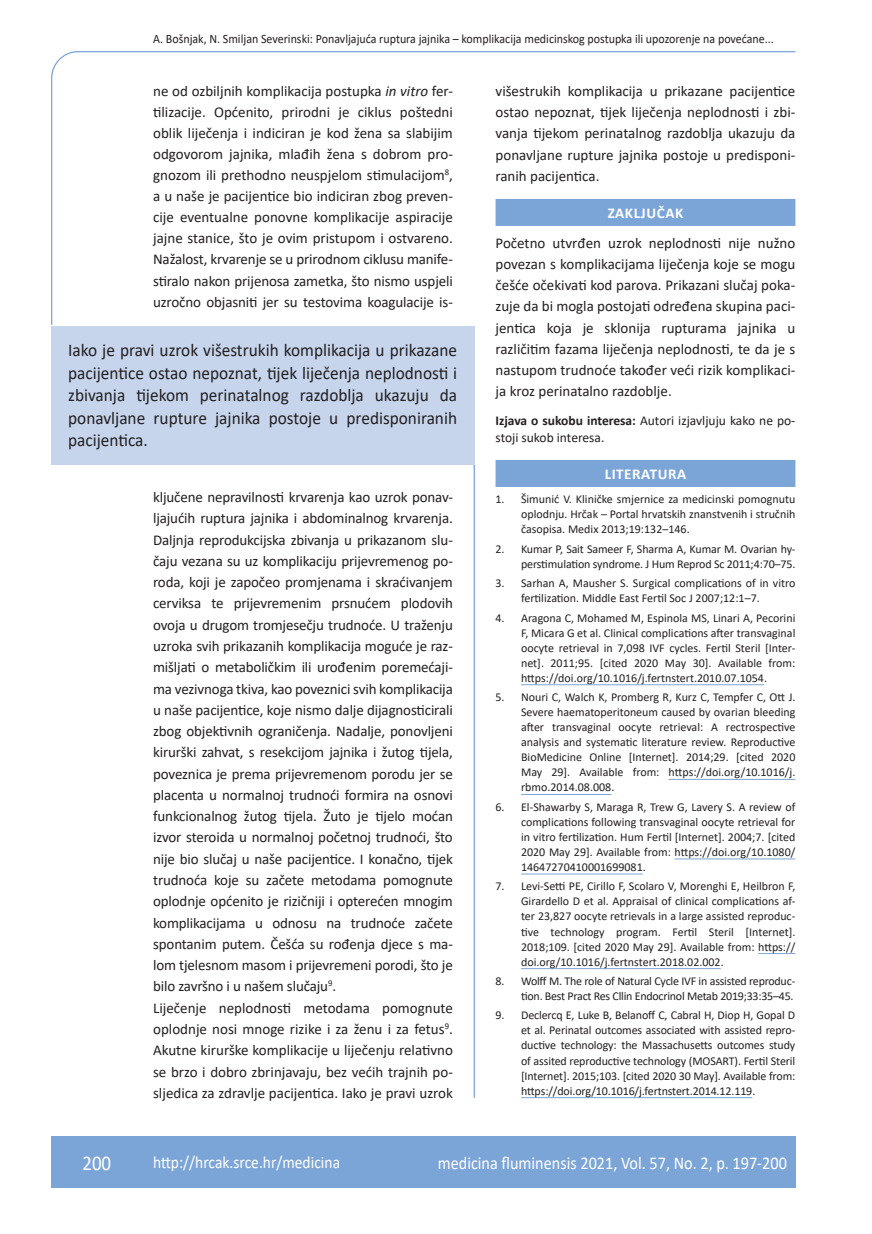
<style>
.page{position:relative;width:872px;height:1234px;background:#fff}
.page>*{position:absolute;margin:0;border:0;box-sizing:border-box;transform-origin:0 0}
.t1{font:21px "Calibri";color:#fff;scale:.9 1}
.anterfile{font:18px/22.5px "Calibri";color:#231f20;text-align:justify;scale:.96 1}
.t2{font:18px "Calibri";color:#fff;scale:.9 1}
.t3{font:17.25px "Calibri";color:#fff;scale:.9 1}
.osnovni_tekst{font:15px/21.3px "Calibri";letter-spacing:-.01em;color:#231f20;text-align:justify}
.naslov_ruler{font:700 15px "Calibri";letter-spacing:.04em;color:#fff}
.izjava{font:13.5px/16.5px "Calibri";color:#231f20}
.glava{font:12.75px "Calibri";color:#231f20;scale:.94 1}
.literatura{font:12px/15px "Calibri";letter-spacing:-.005em;color:#231f20;text-align:justify}
.s1{font-style:italic}
.s2{font-weight:700}
</style>
<div class="page">
<svg style="left:51px;top:51px;width:745px;height:274px"></svg>
<hr style="left:473px;top:465px;width:2px;height:632px;background:#7ca5d7">
<div style="left:51px;top:1135px;width:744px;height:51px;background:#7ca5d7"></div>
<div style="left:495px;top:199px;width:300px;height:27px;background:#7ca5d7"></div>
<div style="left:495px;top:460px;width:300px;height:27px;background:#7ca5d7"></div>
<hr style="left:521px;top:684px;width:243px;height:1px;background:#7ca5d7">
<hr style="left:668px;top:778px;width:127px;height:1px;background:#7ca5d7">
<hr style="left:521px;top:793px;width:90px;height:1px;background:#7ca5d7">
<hr style="left:674px;top:858px;width:121px;height:1px;background:#7ca5d7">
<hr style="left:521px;top:873px;width:122px;height:1px;background:#7ca5d7">
<hr style="left:758px;top:952px;width:37px;height:1px;background:#7ca5d7">
<hr style="left:521px;top:968px;width:199px;height:1px;background:#7ca5d7">
<hr style="left:521px;top:1096px;width:231px;height:1px;background:#7ca5d7">
<div style="left:51px;top:325px;width:423px;height:139px;background:#c6d5ec"></div>
<p class="glava" style="left:153px;top:29px;width:662px">A. Bošnjak, N. Smiljan Severinski: Ponavljajuća ruptura jajnika – komplikacija medicinskog postupka ili upozorenje na povećane...</p>
<p class="osnovni_tekst" style="left:153px;top:80px;width:301px">ne od ozbiljnih komplikacija postupka <span class="s1">in vitro</span> fer&shy;tilizacije. Općenito, prirodni je ciklus poštedni oblik liječenja i indiciran je kod žena sa slabijim odgovorom jajnika, mlađih žena s dobrom pro&shy;gnozom ili prethodno neuspjelom stimulacijom<sup>8</sup>, a u naše je pacijentice bio indiciran zbog preven&shy;cije eventualne ponovne komplikacije aspiracije jajne stanice, što je ovim pristupom i ostvareno.<br>Nažalost, krvarenje se u prirodnom ciklusu manife&shy;stiralo nakon prijenosa zametka, što nismo uspjeli uzročno objasniti jer su testovima koagulacije is-</p>
<p class="osnovni_tekst" style="left:495px;top:80px;width:301px">višestrukih komplikacija u prikazane pacijentice ostao nepoznat, tijek liječenja neplodnosti i zbi&shy;vanja tijekom perinatalnog razdoblja ukazuju da ponavljane rupture jajnika postoje u predisponi&shy;ranih pacijentica.</p>
<p class="naslov_ruler" style="left:607px;top:202px;width:77px">ZAKLJUČAK</p>
<p class="osnovni_tekst" style="left:495px;top:232px;width:301px">Početno utvrđen uzrok neplodnosti nije nužno povezan s komplikacijama liječenja koje se mogu češće očekivati kod parova. Prikazani slučaj poka&shy;zuje da bi mogla postojati određena skupina paci&shy;jentica koja je sklonija rupturama jajnika u različitim fazama liječenja neplodnosti, te da je s nastupom trudnoće također veći rizik komplikaci&shy;ja kroz perinatalno razdoblje.</p>
<p class="izjava" style="left:495px;top:412px;width:301px"><span class="s2">Izjava o sukobu interesa:</span> Autori izjavljuju kako ne po&shy;stoji sukob interesa.</p>
<p class="naslov_ruler" style="left:604px;top:463px;width:83px">LITERATURA</p>
<p class="literatura" style="left:521px;top:491px;width:276px;text-indent:-26px">1. Šimunić V. Kliničke smjernice za medicinski pomognutu oplodnju. Hrčak – Portal hrvatskih znanstvenih i stručnih časopisa. Medix 2013;19:132–146.</p>
<p class="literatura" style="left:495px;top:541px;width:301px;text-align:right">2. Kumar P, Sait Sameer F, Sharma A, Kumar M. Ovarian hy&shy;perstimulation syndrome. J Hum Reprod Sc 2011;4:70–75.</p>
<p class="literatura" style="left:521px;top:575px;width:276px;text-indent:-26px">3. Sarhan A, Mausher S. Surgical complications of in vitro fertilization. Middle East Fertil Soc J 2007;12:1–7.</p>
<p class="literatura" style="left:521px;top:609px;width:276px;text-indent:-26px">4. Aragona C, Mohamed M, Espinola MS, Linari A, Pecorini F, Micara G et al. Clinical complications after transvaginal oocyte retrieval in 7,098 IVF cycles. Fertil Steril [Inter&shy;net]. 2011;95. [cited 2020 May 30]. Available from: https://doi.org/10.1016/j.fertnstert.2010.07.1054.</p>
<p class="literatura" style="left:521px;top:689px;width:276px;text-indent:-26px">5. Nouri C, Walch K, Promberg R, Kurz C, Tempfer C, Ott J.<br>Severe haematoperitoneum caused by ovarian bleeding after transvaginal oocyte retrieval: A rectrospective analysis and systematic literature review. Reproductive BioMedicine Online [Internet]. 2014;29. [cited 2020<br>May 29]. Available from: https://doi.org/10.1016/j. rbmo.2014.08.008.</p>
<p class="literatura" style="left:521px;top:798px;width:276px;text-indent:-26px">6. El-Shawarby S, Maraga R, Trew G, Lavery S. A review of complications following transvaginal oocyte retrieval for in vitro fertilization. Hum Fertil [Internet]. 2004;7. [cited 2020 May 29]. Available from: https://doi.org/10.1080/ 14647270410001699081.</p>
<p class="literatura" style="left:521px;top:878px;width:276px;text-indent:-26px">7. Levi-Setti PE, Cirillo F, Scolaro V, Morenghi E, Heilbron F, Girardello D et al. Appraisal of clinical complications af&shy;ter 23,827 oocyte retrievals in a large assisted reproduc&shy;tive technology program. Fertil Steril [Internet].<br>2018;109. [cited 2020 May 29]. Available from: https:// doi.org/10.1016/j.fertnstert.2018.02.002.</p>
<p class="literatura" style="left:495px;top:972px;width:301px;text-align:right">8. Wolff M. The role of Natural Cycle IVF in assisted reproduc&shy;tion. Best Pract Res Cllin Endocrinol Metab 2019;33:35–45.</p>
<p class="literatura" style="left:521px;top:1007px;width:276px;text-indent:-26px">9. Declercq E, Luke B, Belanoff C, Cabral H, Diop H, Gopal D et al. Perinatal outcomes associated with assisted repro&shy;ductive technology: the Massachusetts outcomes study of assited reproductive technology (MOSART). Fertil Steril [Internet]. 2015;103. [cited 2020 30 May]. Available from: https://doi.org/10.1016/j.fertnstert.2014.12.119.</p>
<p class="anterfile" style="left:68px;top:338px;width:406px">Iako je pravi uzrok višestrukih komplikacija u prikazane pacijentice ostao nepoznat, tijek liječenja neplodnosti i zbivanja tijekom perinatalnog razdoblja ukazuju da ponavljane rupture jajnika postoje u predisponiranih pacijentica.</p>
<p class="osnovni_tekst" style="left:153px;top:486px;width:301px">ključene nepravilnosti krvarenja kao uzrok ponav&shy;ljajućih ruptura jajnika i abdominalnog krvarenja.<br>Daljnja reprodukcijska zbivanja u prikazanom slu&shy;čaju vezana su uz komplikaciju prijevremenog po&shy;roda, koji je započeo promjenama i skraćivanjem cerviksa te prijevremenim prsnućem plodovih ovoja u drugom tromjesečju trudnoće. U traženju uzroka svih prikazanih komplikacija moguće je raz&shy;mišljati o metaboličkim ili urođenim poremećaji&shy;ma vezivnoga tkiva, kao poveznici svih komplikacija u naše pacijentice, koje nismo dalje dijagnosticirali zbog objektivnih ograničenja. Nadalje, ponovljeni kirurški zahvat, s resekcijom jajnika i žutog tijela, poveznica je prema prijevremenom porodu jer se placenta u normalnoj trudnoći formira na osnovi funkcionalnog žutog tijela. Žuto je tijelo moćan izvor steroida u normalnoj početnoj trudnoći, što nije bio slučaj u naše pacijentice. I konačno, tijek trudnoća koje su začete metodama pomognute oplodnje općenito je rizičniji i opterećen mnogim komplikacijama u odnosu na trudnoće začete spontanim putem. Češća su rođenja djece s ma&shy;lom tjelesnom masom i prijevremeni porodi, što je bilo završno i u našem slučaju<sup>9</sup>.</p>
<p class="osnovni_tekst" style="left:153px;top:996px;width:301px">Liječenje neplodnosti metodama pomognute oplodnje nosi mnoge rizike i za ženu i za fetus<sup>9</sup>.<br>Akutne kirurške komplikacije u liječenju relativno se brzo i dobro zbrinjavaju, bez većih trajnih po&shy;sljedica za zdravlje pacijentica. Iako je pravi uzrok</p>
<p class="t1" style="left:82px;top:1147px;width:33px">200</p>
<p class="t3" style="left:153px;top:1149px;width:209px">http://hrcak.srce.hr/medicina</p>
<p class="t2" style="left:438px;top:1149px;width:389px">medicina fluminensis 2021, Vol. 57, No. 2, p. 197-200</p>
</div>
